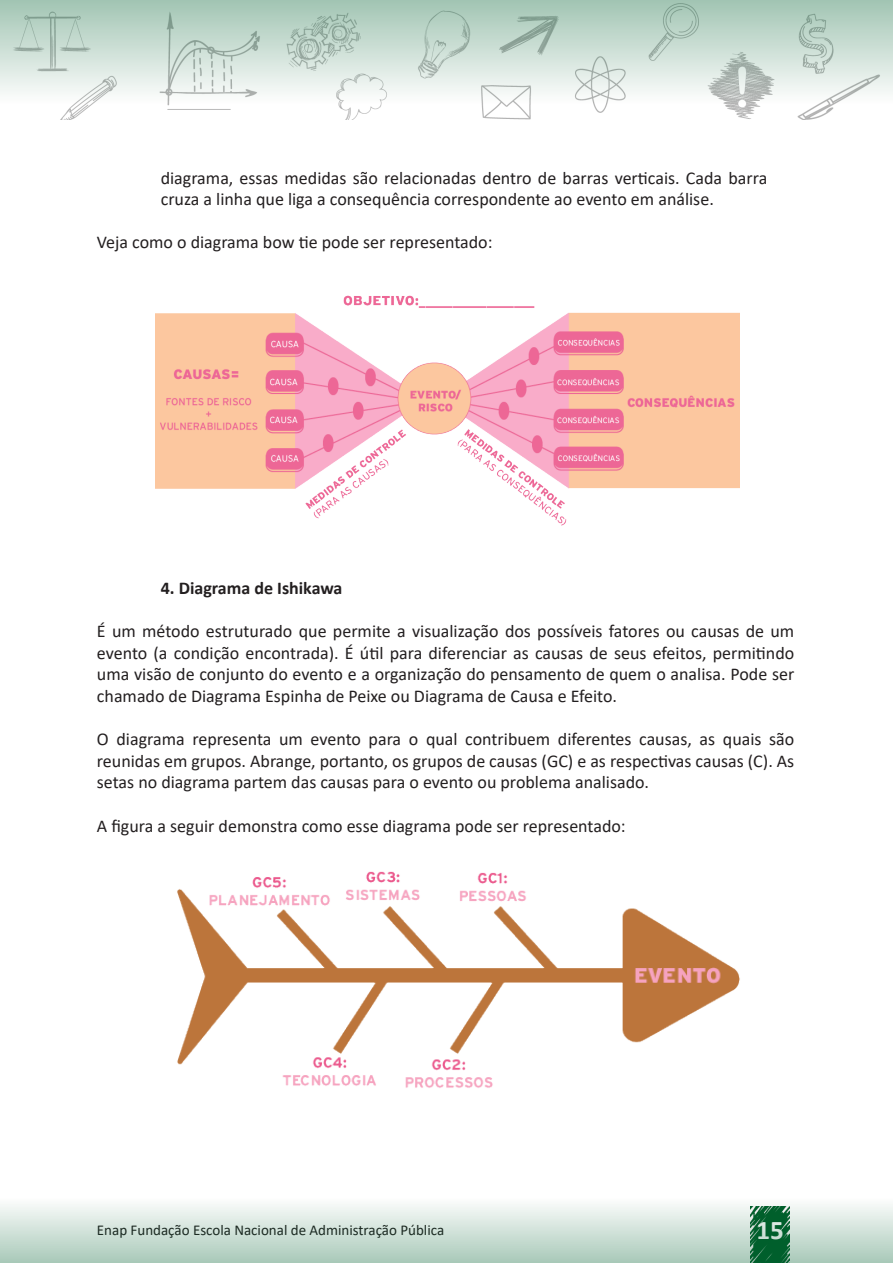
<style>
.page{position:relative;width:893px;height:1263px;background:#fff}
.page>*{position:absolute;margin:0;border:0;box-sizing:border-box;transform-origin:0 0}
.t1{font:700 27px "Calibri";color:#fff}
.texto{font:18px/21.6px "Calibri";color:#231f20;text-align:justify}
.Bullets_marcação_II{font:18px/21.6px "Calibri";color:#231f20}
.Bullets_marcação_II-2{font:700 18px "Calibri";color:#231f20}
.t2{font:15px "Calibri";color:#231f20}
</style>
<div class="page">
<svg style="left:0;top:0;width:893px;height:120px"></svg>
<svg style="left:0;top:1205px;width:893px;height:58px;background:#c6dbd0"></svg>
<img style="left:156px;top:295px;width:584px;height:231px">
<img style="left:177px;top:871px;width:563px;height:217px">
<p class="Bullets_marcação_II" style="left:161px;top:166px;width:608px">diagrama, essas medidas são relacionadas dentro de barras verticais. Cada barra cruza a linha que liga a consequência correspondente ao evento em análise.</p>
<p class="texto" style="left:97px;top:231px;width:397px">Veja como o diagrama bow tie pode ser representado:</p>
<p class="Bullets_marcação_II-2" style="left:161px;top:575px;width:183px">4. Diagrama de Ishikawa</p>
<p class="texto" style="left:97px;top:620px;width:699px">É um método estruturado que permite a visualização dos possíveis fatores ou causas de um evento (a condição encontrada). É útil para diferenciar as causas de seus efeitos, permitindo uma visão de conjunto do evento e a organização do pensamento de quem o analisa. Pode ser chamado de Diagrama Espinha de Peixe ou Diagrama de Causa e Efeito.</p>
<p class="texto" style="left:97px;top:728px;width:699px">O diagrama representa um evento para o qual contribuem diferentes causas, as quais são reunidas em grupos. Abrange, portanto, os grupos de causas (GC) e as respectivas causas (C). As setas no diagrama partem das causas para o evento ou problema analisado.</p>
<p class="texto" style="left:97px;top:814px;width:530px">A figura a seguir demonstra como esse diagrama pode ser representado:</p>
<p class="t2" style="left:97px;top:1220px;width:349px">Enap Fundação Escola Nacional de Administração Pública</p>
<h1 class="t1" style="left:757px;top:1210px;width:29px">15</h1>
</div>
